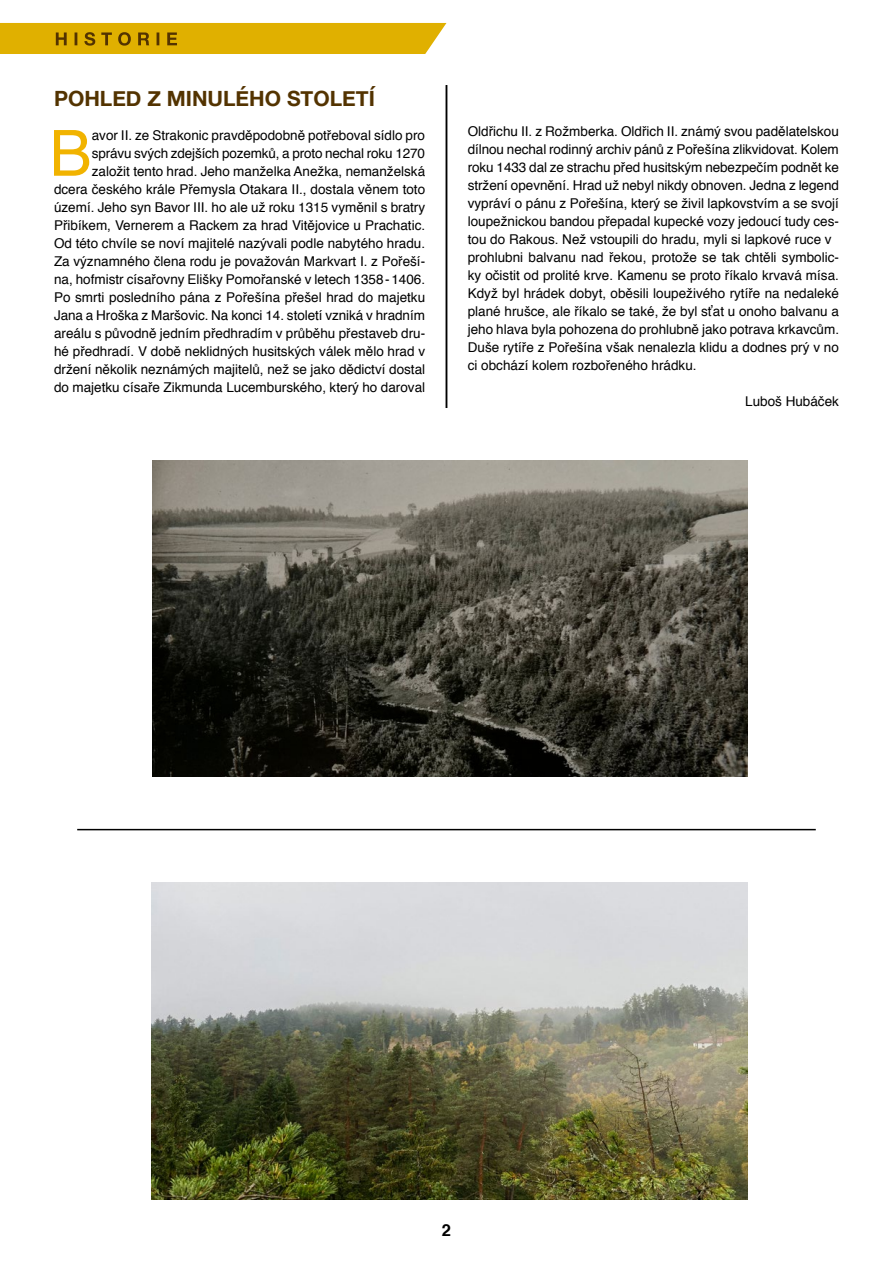
<style>
.page{position:relative;width:893px;height:1263px;background:#fff}
.page>*{position:absolute;margin:0;border:0;box-sizing:border-box;transform-origin:0 0}
.t1{font:63.75px "Helvetica";color:#f1b300}
.t2{font:700 21px "Helvetica Neue";color:#533300}
.t3{font:700 16.5px "Helvetica";color:#000}
.t4{font:13.5px/18px "Helvetica";color:#000;text-align:right}
</style>
<div class="page">
<svg style="left:0;top:23px;width:446px;height:31px;background:#dbac05"></svg>
<hr style="left:446px;top:85px;width:1px;height:323px;background:#000">
<hr style="left:77px;top:829px;width:739px;height:1px;background:#000">
<img style="left:152px;top:460px;width:596px;height:317px">
<img style="left:152px;top:882px;width:596px;height:317px">
<h2 class="t2" style="left:54px;top:82px;width:322px">POHLED Z MINULÉHO STOLETÍ</h2>
<h1 class="t1" style="left:49px;top:104px;width:44px">B</h1>
<p class="t4" style="left:54px;top:126px;width:373px">avor II. ze Strakonic pravděpodobně potřeboval sídlo pro správu svých zdejších pozemků, a proto nechal roku 1270 založit tento hrad. Jeho manželka Anežka, nemanželská<br>dcera českého krále Přemysla Otakara II., dostala věnem toto území. Jeho syn Bavor III. ho ale už roku 1315 vyměnil s bratry Přibíkem, Vernerem a Rackem za hrad Vitějovice u Prachatic.<br>Od této chvíle se noví majitelé nazývali podle nabytého hradu.<br>Za významného člena rodu je považován Markvart I. z Pořeší&shy;na, hofmistr císařovny Elišky Pomořanské v letech 1358-1406.<br>Po smrti posledního pána z Pořešína přešel hrad do majetku Jana a Hroška z Maršovic. Na konci 14. století vzniká v hradním areálu s původně jedním předhradím v průběhu přestaveb dru&shy;hé předhradí. V době neklidných husitských válek mělo hrad v držení několik neznámých majitelů, než se jako dědictví dostal do majetku císaře Zikmunda Lucemburského, který ho daroval</p>
<p class="t4" style="left:468px;top:122px;width:373px;text-align:left">Oldřichu II. z Rožmberka. Oldřich II. známý svou padělatelskou dílnou nechal rodinný archiv pánů z Pořešína zlikvidovat. Kolem roku 1433 dal ze strachu před husitským nebezpečím podnět ke stržení opevnění. Hrad už nebyl nikdy obnoven. Jedna z legend vypráví o pánu z Pořešína, který se živil lapkovstvím a se svojí loupežnickou bandou přepadal kupecké vozy jedoucí tudy ces&shy;tou do Rakous. Než vstoupili do hradu, myli si lapkové ruce v prohlubni balvanu nad řekou, protože se tak chtěli symbolic&shy;ky očistit od prolité krve. Kamenu se proto říkalo krvavá mísa.<br>Když byl hrádek dobyt, oběsili loupeživého rytíře na nedaleké plané hrušce, ale říkalo se také, že byl sťat u onoho balvanu a jeho hlava byla pohozena do prohlubně jako potrava krkavcům.<br>Duše rytíře z Pořešína však nenalezla klidu a dodnes prý v no ci obchází kolem rozbořeného hrádku.</p>
<p class="t4" style="left:745px;top:392px;width:95px">Luboš Hubáček</p>
<p class="t3" style="left:442px;top:1217px;width:11px">2</p>
</div>
